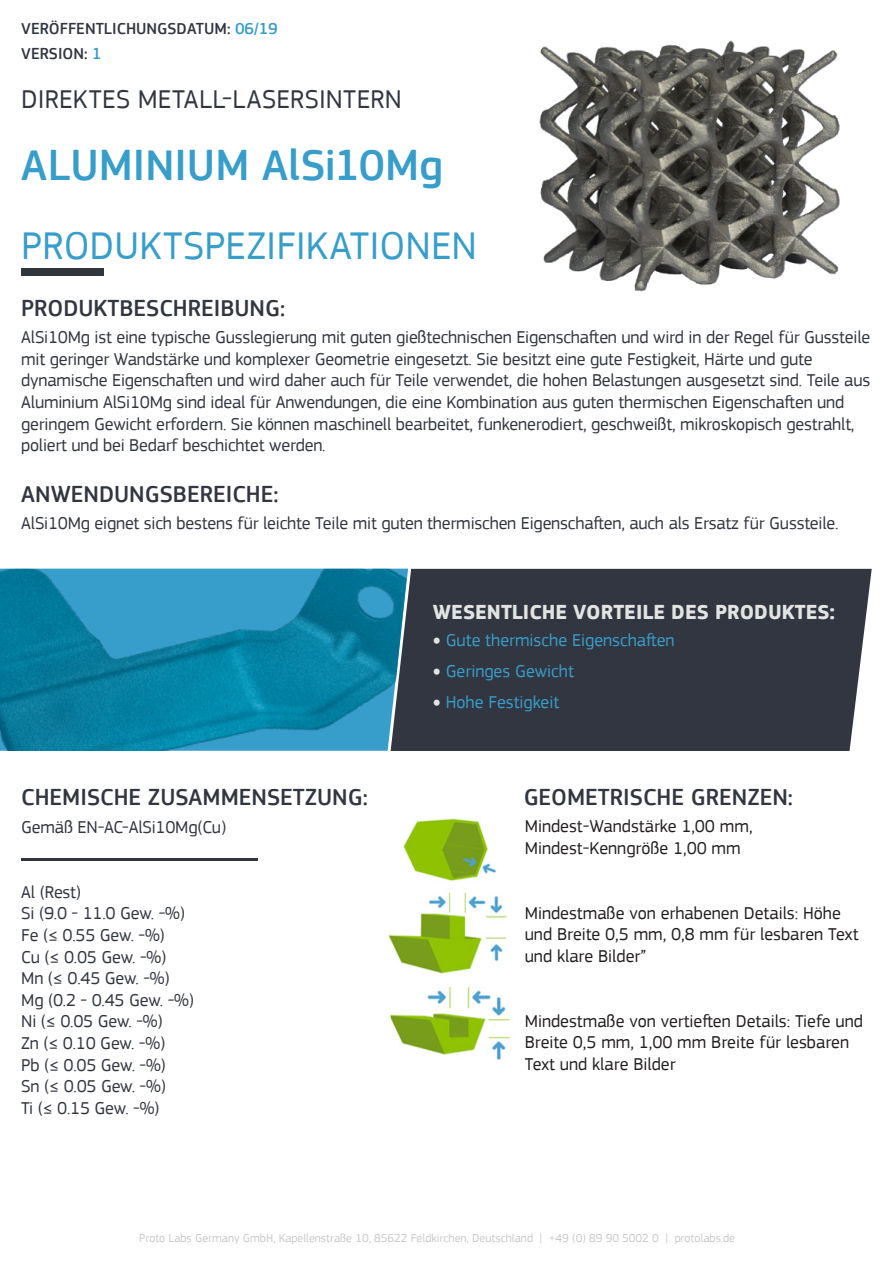
<style>
.page{position:relative;width:893px;height:1263px;background:#fff}
.page>*{position:absolute;margin:0;border:0;box-sizing:border-box;transform-origin:0 0}
.t1{font:500 45px "PF Square Sans Pro";color:#379dca}
.t2{font:40.5px "PF Square Sans Pro";color:#379dca}
.t3{font:27px "PF Square Sans Pro";letter-spacing:.01em;color:#323640}
.t4{font:500 24px "PF Square Sans Pro";color:#323640}
.t5{font:700 21px "PF Square Sans Pro";color:#e2e4e2}
.t6{font:18px/21.6px "PF Square Sans Pro";letter-spacing:-.01em;color:#323640}
.t7{font:18px/21.6px "PF Square Sans Pro";color:#231f20}
.t8{font:18px "PF Square Sans Pro";color:#379dca}
.t9{font:500 16.5px "PF Square Sans Pro";color:#323640}
.t10{font:12px "PF Square Sans Pro";color:#c8c9c9}
.s1{color:#379dca}
.s2{font-size:24px}
.s3{font-weight:900;color:#e2e4e2}
</style>
<div class="page">
<img style="left:539px;top:40px;width:301px;height:252px">
<div style="left:21px;top:269px;width:83px;height:7px;background:#323640"></div>
<div style="left:413px;top:569px;width:459px;height:182px;background:#323640"></div>
<hr style="left:21px;top:858px;width:236px;height:3px;background:#323640">
<img style="left:388px;top:819px;width:122px;height:241px">
<img style="left:0;top:569px;width:408px;height:182px">
<p class="t9" style="left:21px;top:19px;width:258px">VERÖFFENTLICHUNGSDATUM: <span class="s1">06/19</span></p>
<p class="t9" style="left:21px;top:44px;width:82px">VERSION: <span class="s1">1</span></p>
<p class="t3" style="left:21px;top:83px;width:382px">DIREKTES METALL-LASERSINTERN</p>
<p class="t1" style="left:21px;top:139px;width:423px">ALUMINIUM AlSi10Mg</p>
<p class="t2" style="left:21px;top:222px;width:457px">PRODUKTSPEZIFIKATIONEN</p>
<p class="t4" style="left:21px;top:294px;width:265px">PRODUKTBESCHREIBUNG:</p>
<p class="t6" style="left:21px;top:327px;width:850px">AlSi10Mg ist eine typische Gusslegierung mit guten gießtechnischen Eigenschaften und wird in der Regel für Gussteile mit geringer Wandstärke und komplexer Geometrie eingesetzt. Sie besitzt eine gute Festigkeit, Härte und gute dynamische Eigenschaften und wird daher auch für Teile verwendet, die hohen Belastungen ausgesetzt sind. Teile aus Aluminium AlSi10Mg sind ideal für Anwendungen, die eine Kombination aus guten thermischen Eigenschaften und geringem Gewicht erfordern. Sie können maschinell bearbeitet, funkenerodiert, geschweißt, mikroskopisch gestrahlt, poliert und bei Bedarf beschichtet werden.</p>
<p class="t4" style="left:21px;top:480px;width:259px">ANWENDUNGSBEREICHE:</p>
<p class="t6" style="left:21px;top:513px;width:819px">AlSi10Mg eignet sich bestens für leichte Teile mit guten thermischen Eigenschaften, auch als Ersatz für Gussteile.</p>
<p class="t4" style="left:21px;top:783px;width:348px">CHEMISCHE ZUSAMMENSETZUNG:</p>
<p class="t6" style="left:21px;top:816px;width:206px">Gemäß EN-AC-AlSi10Mg(Cu)</p>
<p class="t6" style="left:21px;top:881px;width:61px">Al (Rest)</p>
<p class="t6" style="left:21px;top:903px;width:165px">Si (9.0 - 11.0 Gew. -%)</p>
<p class="t6" style="left:21px;top:924px;width:145px">Fe (≤ 0.55 Gew. -%)</p>
<p class="t6" style="left:21px;top:946px;width:147px">Cu (≤ 0.05 Gew. -%)</p>
<p class="t6" style="left:21px;top:968px;width:150px">Mn (≤ 0.45 Gew. -%)</p>
<p class="t6" style="left:21px;top:989px;width:174px">Mg (0.2 - 0.45 Gew. -%)</p>
<p class="t6" style="left:21px;top:1011px;width:143px">Ni (≤ 0.05 Gew. -%)</p>
<p class="t6" style="left:21px;top:1032px;width:145px">Zn (≤ 0.10 Gew. -%)</p>
<p class="t6" style="left:21px;top:1054px;width:146px">Pb (≤ 0.05 Gew. -%)</p>
<p class="t6" style="left:21px;top:1076px;width:146px">Sn (≤ 0.05 Gew. -%)</p>
<p class="t6" style="left:21px;top:1097px;width:140px">Ti (≤ 0.15 Gew. -%)</p>
<p class="t5" style="left:433px;top:599px;width:404px">WESENTLICHE VORTEILE DES PRODUKTES<span class="s2">:</span></p>
<p class="t8" style="left:433px;top:630px;width:243px"><span class="s3">•</span> Gute thermische Eigenschaften</p>
<p class="t8" style="left:433px;top:661px;width:143px"><span class="s3">•</span> Geringes Gewicht</p>
<p class="t8" style="left:433px;top:691px;width:128px"><span class="s3">•</span> Hohe Festigkeit</p>
<p class="t4" style="left:524px;top:783px;width:271px">GEOMETRISCHE GRENZEN:</p>
<p class="t7" style="left:525px;top:815px;width:229px">Mindest-Wandstärke 1,00 mm,<br>Mindest-Kenngröße 1,00 mm</p>
<p class="t7" style="left:525px;top:902px;width:335px">Mindestmaße von erhabenen Details: Höhe und Breite 0,5 mm, 0,8 mm für lesbaren Text und klare Bilder”</p>
<p class="t7" style="left:525px;top:1010px;width:340px">Mindestmaße von vertieften Details: Tiefe und<br>Breite 0,5 mm, 1,00 mm Breite für lesbaren<br>Text und klare Bilder</p>
<p class="t10" style="left:139px;top:1231px;width:597px">Proto Labs Germany GmbH, Kapellenstraße 10, 85622 Feldkirchen, Deutschland | +49 (0) 89 90 5002 0 | protolabs.de</p>
</div>
